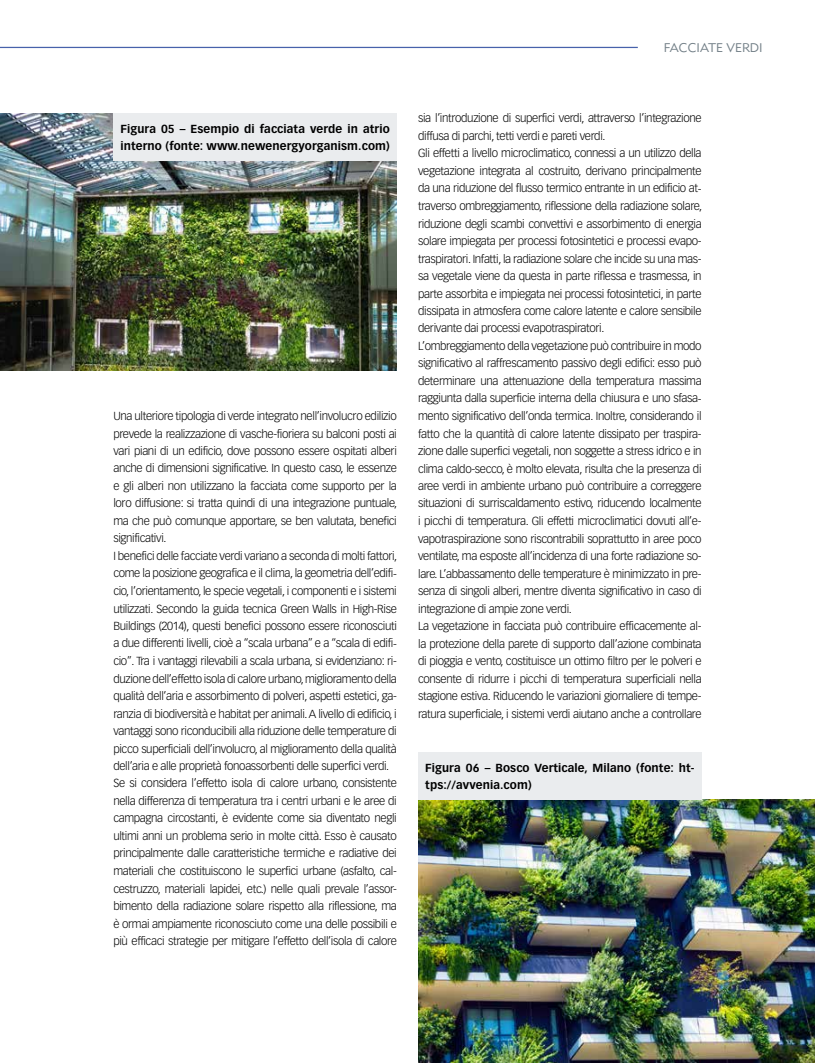
<style>
.page{position:relative;width:815px;height:1063px;background:#fff}
.page>*{position:absolute;margin:0;border:0;box-sizing:border-box;transform-origin:0 0}
.t1{font:12.5px "Metro Lite LT Two";color:#717e86}
.t2{font:300 11.5px/17.5px "Vectora LT Std";letter-spacing:-.03em;color:#000}
.t3{font:700 11.5px/17.5px "Vectora LT Std";letter-spacing:.01em;color:#000}
</style>
<div class="page">
<hr style="left:0;top:47px;width:638px;height:1px;background:#4762ab">
<img style="left:418px;top:800px;width:397px;height:263px">
<img style="left:0;top:114px;width:397px;height:257px">
<div style="left:113px;top:113px;width:284px;height:48px;background:#eaecee"></div>
<div style="left:418px;top:752px;width:284px;height:48px;background:#eaecee"></div>
<p class="t1" style="left:664px;top:40px;width:100px">FACCIATE VERDI</p>
<p class="t3" style="left:120px;top:120px;width:271px">Figura 05 – Esempio di facciata verde in atrio interno (fonte: www.newenergyorganism.com)</p>
<p class="t2" style="left:113px;top:407px;width:285px">Una ulteriore tipologia di verde integrato nell’involucro edilizio prevede la realizzazione di vasche-fioriera su balconi posti ai vari piani di un edificio, dove possono essere ospitati alberi anche di dimensioni significative. In questo caso, le essenze e gli alberi non utilizzano la facciata come supporto per la loro diffusione: si tratta quindi di una integrazione puntuale, ma che può comunque apportare, se ben valutata, benefici significativi.<br>I benefici delle facciate verdi variano a seconda di molti fattori, come la posizione geografica e il clima, la geometria dell’edifi&shy;cio, l’orientamento, le specie vegetali, i componenti e i sistemi utilizzati. Secondo la guida tecnica Green Walls in High-Rise Buildings (2014), questi benefici possono essere riconosciuti a due differenti livelli, cioè a “scala urbana” e a “scala di edifi&shy;cio”. Tra i vantaggi rilevabili a scala urbana, si evidenziano: ri&shy;duzione dell’effetto isola di calore urbano, miglioramento della qualità dell’aria e assorbimento di polveri, aspetti estetici, ga&shy;ranzia di biodiversità e habitat per animali. A livello di edificio, i vantaggi sono riconducibili alla riduzione delle temperature di picco superficiali dell’involucro, al miglioramento della qualità dell’aria e alle proprietà fonoassorbenti delle superfici verdi.<br>Se si considera l’effetto isola di calore urbano, consistente nella differenza di temperatura tra i centri urbani e le aree di campagna circostanti, è evidente come sia diventato negli ultimi anni un problema serio in molte città. Esso è causato principalmente dalle caratteristiche termiche e radiative dei materiali che costituiscono le superfici urbane (asfalto, cal&shy;cestruzzo, materiali lapidei, etc.) nelle quali prevale l’assor&shy;bimento della radiazione solare rispetto alla riflessione, ma è ormai ampiamente riconosciuto come una delle possibili e più efficaci strategie per mitigare l’effetto dell’isola di calore</p>
<p class="t2" style="left:418px;top:110px;width:285px">sia l’introduzione di superfici verdi, attraverso l’integrazione diffusa di parchi, tetti verdi e pareti verdi.<br>Gli effetti a livello microclimatico, connessi a un utilizzo della vegetazione integrata al costruito, derivano principalmente da una riduzione del flusso termico entrante in un edificio at&shy;traverso ombreggiamento, riflessione della radiazione solare, riduzione degli scambi convettivi e assorbimento di energia solare impiegata per processi fotosintetici e processi evapo&shy;traspiratori. Infatti, la radiazione solare che incide su una mas&shy;sa vegetale viene da questa in parte riflessa e trasmessa, in parte assorbita e impiegata nei processi fotosintetici, in parte dissipata in atmosfera come calore latente e calore sensibile derivante dai processi evapotraspiratori.<br>L’ombreggiamento della vegetazione può contribuire in modo significativo al raffrescamento passivo degli edifici: esso può determinare una attenuazione della temperatura massima raggiunta dalla superficie interna della chiusura e uno sfasa&shy;mento significativo dell’onda termica. Inoltre, considerando il fatto che la quantità di calore latente dissipato per traspira&shy;zione dalle superfici vegetali, non soggette a stress idrico e in clima caldo-secco, è molto elevata, risulta che la presenza di aree verdi in ambiente urbano può contribuire a correggere situazioni di surriscaldamento estivo, riducendo localmente i picchi di temperatura. Gli effetti microclimatici dovuti all’e&shy;vapotraspirazione sono riscontrabili soprattutto in aree poco ventilate, ma esposte all’incidenza di una forte radiazione so&shy;lare. L’abbassamento delle temperature è minimizzato in pre&shy;senza di singoli alberi, mentre diventa significativo in caso di integrazione di ampie zone verdi.<br>La vegetazione in facciata può contribuire efficacemente al&shy;la protezione della parete di supporto dall’azione combinata di pioggia e vento, costituisce un ottimo filtro per le polveri e consente di ridurre i picchi di temperatura superficiali nella stagione estiva. Riducendo le variazioni giornaliere di tempe&shy;ratura superficiale, i sistemi verdi aiutano anche a controllare</p>
<p class="t3" style="left:425px;top:759px;width:271px">Figura 06 – Bosco Verticale, Milano (fonte: ht&shy;tps://avvenia.com)</p>
</div>
